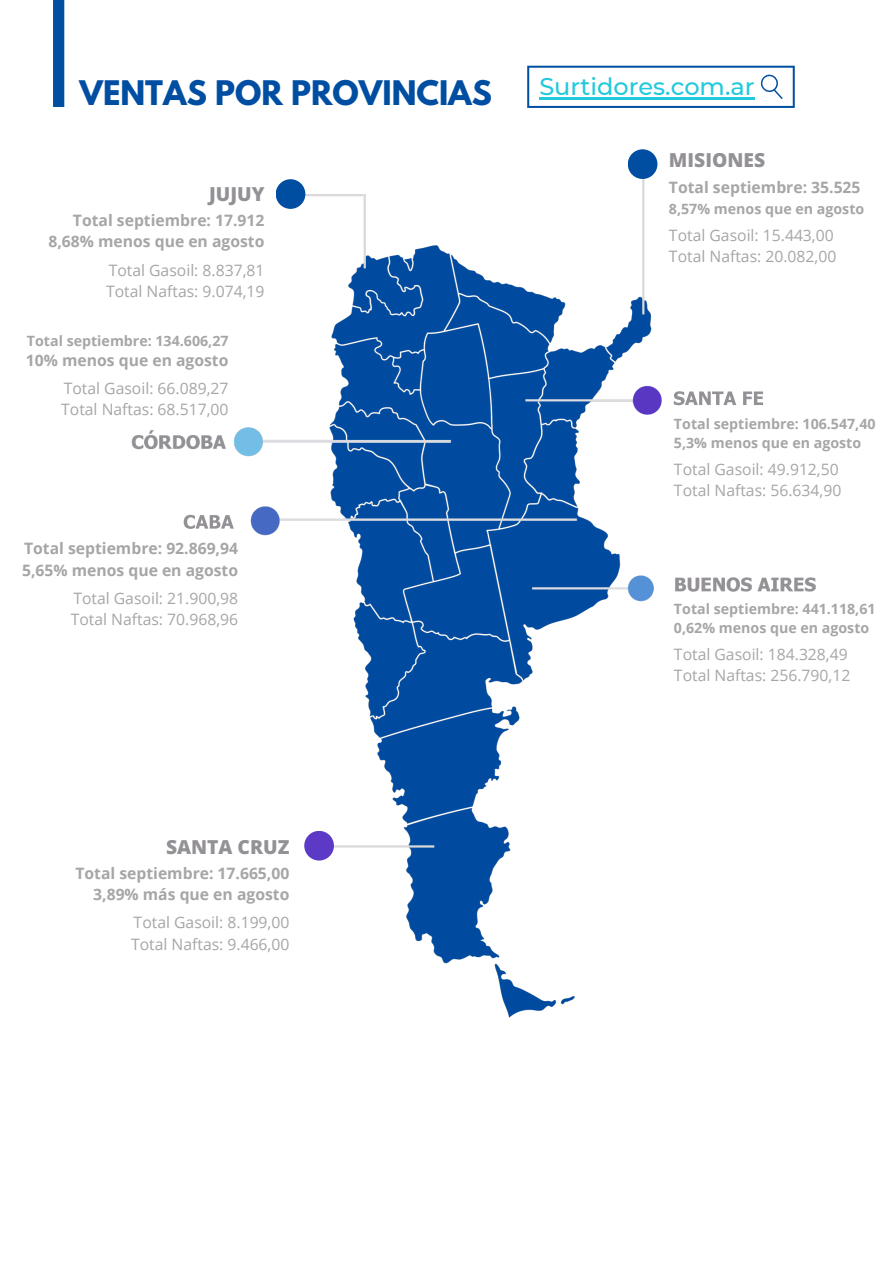
<style>
.page{position:relative;width:894px;height:1264px;background:#fff}
.page>*{position:absolute;margin:0;border:0;box-sizing:border-box;transform-origin:0 0}
.t1{font:700 30px "League Spartan";color:#004ea2}
.t2{font:500 24px "Montserrat";color:#22c9dc}
.t3{font:800 19.2px "Open Sans";color:#949196}
.t4{font:15.75px "Open Sans";color:#a6a6a6}
.t5{font:700 15.75px/21.3px "Open Sans";color:#a6a6a6;text-align:right}
.t6{font:700 14.25px/19.2px "Open Sans";color:#a6a6a6}
</style>
<div class="page">
<div style="left:53px;top:0;width:11px;height:107px;background:#004ea2"></div>
<svg style="left:527px;top:66px;width:267px;height:42px"></svg>
<hr style="left:539px;top:97px;width:215px;height:2px;background:#22c9dc">
<svg style="left:673px;top:391px;width:63px;height:14px"></svg>
<svg style="left:743px;top:391px;width:19px;height:14px"></svg>
<img style="left:675px;top:577px;width:141px;height:15px">
<img style="left:131px;top:242px;width:531px;height:776px">
<div style="left:62px;top:388px;width:168px;height:36px;background:#fff"></div>
<hr style="left:334px;top:845px;width:100px;height:2px;background:#d9d9d9">
<div style="left:304px;top:830px;width:30px;height:30px;background:#5c3ac6;border-radius:50%"></div>
<hr style="left:642px;top:164px;width:2px;height:150px;background:#d9d9d9">
<div style="left:627px;top:149px;width:30px;height:30px;background:#004ea2;border-radius:50%"></div>
<hr style="left:363px;top:194px;width:3px;height:74px;background:#d9d9d9">
<hr style="left:284px;top:194px;width:79px;height:2px;background:#d9d9d9">
<div style="left:275px;top:179px;width:30px;height:30px;background:#004ea2;border-radius:50%"></div>
<p class="t1" style="left:80px;top:78px;width:414px">VENTAS POR PROVINCIAS</p>
<h2 class="t2" style="left:539px;top:71px;width:217px">Surtidores.com.ar</h2>
<p class="t3" style="left:209px;top:180px;width:57px">JUJUY</p>
<p class="t5" style="left:48px;top:209px;width:217px">Total septiembre: 17.912<br>8,68% menos que en agosto</p>
<p class="t4" style="left:109px;top:259px;width:157px">Total Gasoil: 8.837,81</p>
<h4 class="t4" style="left:106px;top:280px;width:160px">Total Naftas: 9.074,19</h4>
<p class="t6" style="left:27px;top:330px;width:203px">Total septiembre: 134.606,27</p>
<p class="t5" style="left:26px;top:349px;width:204px">10% menos que en agosto</p>
<h3 class="t4" style="left:64px;top:377px;width:166px">Total Gasoil: 66.089,27</h3>
<h4 class="t4" style="left:61px;top:398px;width:169px">Total Naftas: 68.517,00</h4>
<p class="t5" style="left:22px;top:537px;width:217px;text-align:left">Total septiembre: 92.869,94<br>5,65% menos que en agosto</p>
<p class="t4" style="left:73px;top:587px;width:166px">Total Gasoil: 21.900,98</p>
<h4 class="t4" style="left:71px;top:608px;width:169px">Total Naftas: 70.968,96</h4>
<h4 class="t3" style="left:166px;top:833px;width:125px">SANTA CRUZ</h4>
<p class="t5" style="left:75px;top:862px;width:215px">Total septiembre: 17.665,00<br>3,89% más que en agosto</p>
<p class="t4" style="left:134px;top:911px;width:157px">Total Gasoil: 8.199,00</p>
<h3 class="t4" style="left:131px;top:932px;width:160px">Total Naftas: 9.466,00</h3>
<p class="t3" style="left:668px;top:146px;width:98px">MISIONES</p>
<p class="t5" style="left:668px;top:177px;width:193px">Total septiembre: 35.525</p>
<p class="t6" style="left:668px;top:198px;width:197px">8,57% menos que en agosto</p>
<p class="t4" style="left:668px;top:224px;width:166px">Total Gasoil: 15.443,00</p>
<h4 class="t4" style="left:668px;top:245px;width:169px">Total Naftas: 20.082,00</h4>
<p class="t6" style="left:673px;top:413px;width:203px">Total septiembre: 106.547,40<br>5,3% menos que en agosto</p>
<p class="t4" style="left:673px;top:458px;width:166px">Total Gasoil: 49.912,50</p>
<h4 class="t4" style="left:673px;top:479px;width:169px">Total Naftas: 56.634,90</h4>
<h4 class="t6" style="left:673px;top:598px;width:203px">Total septiembre: 441.118,61<br>0,62% menos que en agosto</h4>
<p class="t4" style="left:673px;top:643px;width:175px">Total Gasoil: 184.328,49</p>
<p class="t4" style="left:673px;top:664px;width:178px">Total Naftas: 256.790,12</p>
</div>
